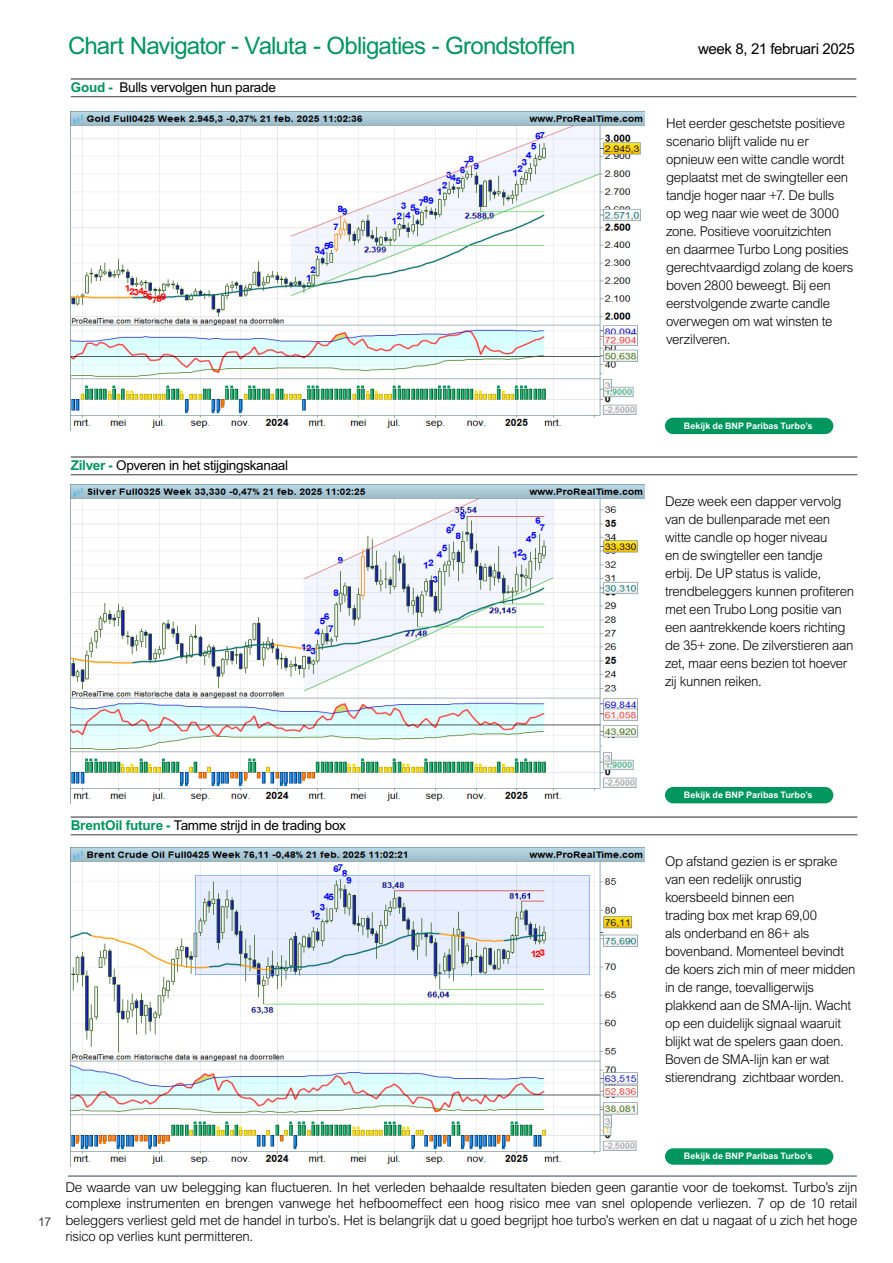
<style>
.page{position:relative;width:893px;height:1263px;background:#fff}
.page>*{position:absolute;margin:0;border:0;box-sizing:border-box;transform-origin:0 0}
.Heading_Table_Double{font:24px "Arial MT Std";letter-spacing:-.035em;color:#00965d}
.Heading_Table_Double-2{font:15px "Arial MT Std";letter-spacing:-.025em;color:#000}
.Body{font:300 13.5px/18px "Arial MT Std";letter-spacing:-.025em;color:#000}
.Basisalinea{font:13.5px "Arial MT Std";letter-spacing:-.02em;color:#000}
.t1{font:12px "Arial MT Std";color:#3e3e3f}
.t2{font:700 9px "Arial MT Std";color:#fff}
.s1{font-weight:700;color:#00965d}
</style>
<div class="page">
<hr style="left:68px;top:1175px;width:789px;height:2px;background:#78848a">
<hr style="left:71px;top:816px;width:786px;height:2px;background:#3e3e3f">
<hr style="left:71px;top:834px;width:786px;height:1px;background:#3e3e3f">
<img style="left:71px;top:847px;width:574px;height:317px">
<div style="left:665px;top:1148px;width:168px;height:17px;background:#00965d;border-radius:8px"></div>
<img style="left:71px;top:484px;width:574px;height:317px">
<hr style="left:71px;top:456px;width:786px;height:2px;background:#3e3e3f">
<hr style="left:71px;top:474px;width:786px;height:1px;background:#3e3e3f">
<div style="left:665px;top:787px;width:168px;height:16px;background:#00965d;border-radius:8px"></div>
<hr style="left:71px;top:78px;width:785px;height:2px;background:#3e3e3f">
<hr style="left:71px;top:96px;width:785px;height:1px;background:#3e3e3f">
<img style="left:71px;top:112px;width:574px;height:316px">
<div style="left:665px;top:418px;width:168px;height:16px;background:#00965d;border-radius:8px"></div>
<p class="Heading_Table_Double" style="left:68px;top:32px;width:509px">Chart Navigator - Valuta - Obligaties - Grondstoffen</p>
<p class="Heading_Table_Double-2" style="left:698px;top:40px;width:158px">week 8, 21 februari 2025</p>
<p class="Basisalinea" style="left:71px;top:80px;width:207px"><span class="s1">Goud -</span> Bulls vervolgen hun parade</p>
<p class="Body" style="left:666px;top:115px;width:189px">Het eerder geschetste positieve scenario blijft valide nu er opnieuw een witte candle wordt geplaatst met de swingteller een tandje hoger naar +7. De bulls<br>op weg naar wie weet de 3000 zone. Positieve vooruitzichten<br>en daarmee Turbo Long posities gerechtvaardigd zolang de koers boven 2800 beweegt. Bij een eerstvolgende zwarte candle overwegen om wat winsten te verzilveren.</p>
<p class="Basisalinea" style="left:71px;top:458px;width:219px"><span class="s1">Zilver -</span> Opveren in het stijgingskanaal</p>
<p class="t2" style="left:684px;top:420px;width:130px">Bekijk de BNP Paribas Turbo’s</p>
<p class="Body" style="left:665px;top:493px;width:191px">Deze week een dapper vervolg van de bullenparade met een witte candle op hoger niveau<br>en de swingteller een tandje<br>erbij. De UP status is valide, trendbeleggers kunnen profiteren met een Trubo Long positie van een aantrekkende koers richting de 35+ zone. De zilverstieren aan zet, maar eens bezien tot hoever zij kunnen reiken.</p>
<p class="Basisalinea" style="left:71px;top:818px;width:277px"><span class="s1">BrentOil future -</span> Tamme strijd in de trading box</p>
<p class="t2" style="left:684px;top:789px;width:130px">Bekijk de BNP Paribas Turbo’s</p>
<p class="Body" style="left:665px;top:853px;width:192px">Op afstand gezien is er sprake van een redelijk onrustig koersbeeld binnen een<br>trading box met krap 69,00<br>als onderband en 86+ als bovenband. Momenteel bevindt de koers zich min of meer midden in de range, toevalligerwijs plakkend aan de SMA-lijn. Wacht op een duidelijk signaal waaruit blijkt wat de spelers gaan doen.<br>Boven de SMA-lijn kan er wat stierendrang zichtbaar worden.</p>
<p class="t1" style="left:38px;top:1215px;width:15px">17</p>
<p class="t2" style="left:684px;top:1151px;width:130px">Bekijk de BNP Paribas Turbo’s</p>
<p class="Body" style="left:65px;top:1179px;width:794px;line-height:16.5px;text-align:justify">De waarde van uw belegging kan fluctueren. In het verleden behaalde resultaten bieden geen garantie voor de toekomst. Turbo’s zijn complexe instrumenten en brengen vanwege het hefboomeffect een hoog risico mee van snel oplopende verliezen. 7 op de 10 retail beleggers verliest geld met de handel in turbo’s. Het is belangrijk dat u goed begrijpt hoe turbo’s werken en dat u nagaat of u zich het hoge risico op verlies kunt permitteren.</p>
</div>
